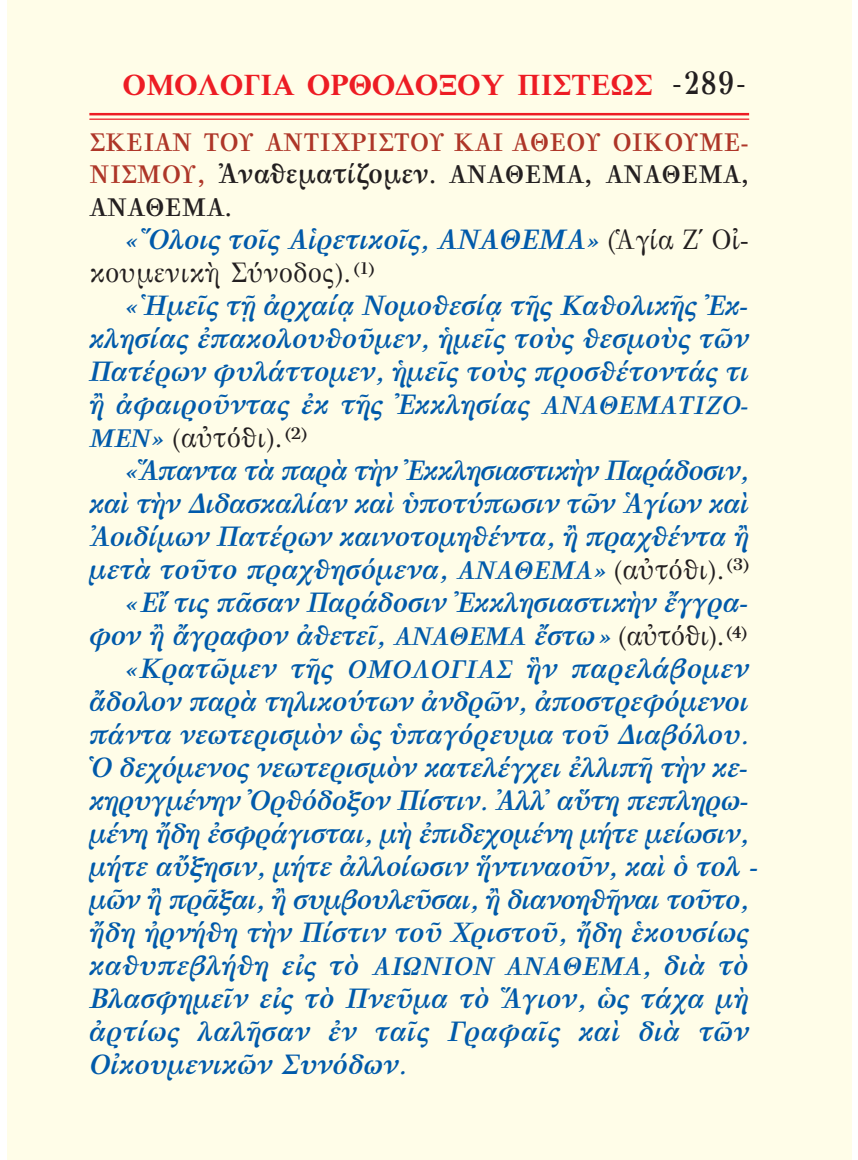
<style>
.page{position:relative;width:858px;height:1160px;background:#fff}
.page>*{position:absolute;margin:0;border:0;box-sizing:border-box;transform-origin:0 0}
.t1{font:700 30px "Galatia SIL";color:#ed1c24}
.t2{font:italic 700 27.5px/33px "GFS Bodoni";letter-spacing:-.01em;color:#005aaa}
.t3{font:italic 700 27.5px "GFS Bodoni";letter-spacing:.01em;color:#005aaa}
.t4{font:italic 700 27.5px "GFS Bodoni";letter-spacing:-.03em;color:#005aaa}
.t5{font:700 27.5px "GFS Bodoni";color:#231f20}
.t6{font:700 25px "GFS Bodoni";letter-spacing:-.005em;color:#ae3628}
.t7{font:700 25px "GFS Bodoni";color:#231f20}
.s1{font-family:"GFS Didot";font-weight:400;color:#231f20}
.s2{font-family:"GFS Didot";font-size:32.5px;color:#231f20}
.s3{font-size:25px;color:#ae3628}
.s4{color:#ae3628}
.s5{font-size:25px}
.s6{font-size:27.5px}
.s7{font-weight:400;font-style:normal;color:#231f20}
</style>
<div class="page">
<div style="left:8px;top:0;width:843px;height:1159px;background:#fffde8"></div>
<hr style="left:89px;top:113px;width:659px;height:2px;background:#ed1c24">
<hr style="left:89px;top:119px;width:659px;height:1px;background:#ed1c24">
<p class="t1" style="left:123px;top:67px;width:625px">ΟΜΟΛΟΓΙΑ ΟΡΘΟΔΟΞΟΥ ΠΙΣΤΕΩΣ <span class="s1">-</span><span class="s2">289</span><span class="s1">-</span></p>
<p class="t6" style="left:89px;top:128px;width:660px">ΣΚΕΙΑΝ ΤΟΥ ΑΝΤΙ ΧΡΙ ΣΤΟΥ ΚΑΙ ΑΘΕΟΥ ΟΙΚΟΥΜΕ -</p>
<p class="t5" style="left:89px;top:157px;width:661px"><span class="s3">ΝΙΣΜΟΥ</span><span class="s4">,</span> Ἀναθεματίζομεν. <span class="s5">ΑΝΑΘΕΜΑ</span>, <span class="s5">ΑΝΑΘΕΜΑ</span>,</p>
<p class="t7" style="left:89px;top:193px;width:144px">ΑΝΑΘΕΜΑ<span class="s6">.</span></p>
<p class="t2" style="left:89px;top:223px;width:660px;text-indent:35px">«Ὅλοις τοῖς Αἱρετικοῖς, ΑΝΑΘΕΜΑ» <span class="s7">(Ἁγία Ζ´ Οἰ - κουμενικὴ Σύνοδος).</span> <sup>(1)</sup></p>
<p class="t2" style="left:89px;top:289px;width:661px;text-align:justify;text-indent:35px">«Ἡμεῖς τῇ ἀρχαίᾳ Νομοθεσίᾳ τῆς Καθολικῆς Ἐκ - κλη σίας ἐπακολουθοῦμεν, ἡμεῖς τοὺς θεσμοὺς τῶν Πατέρων φυλάτ τομεν, ἡμεῖς τοὺς προσθέτοντάς τι ἢ ἀφαιροῦντας ἐκ τῆς Ἐκκλησίας <span class="s5">ΑΝΑ ΘΕΜΑΤΙ ΖΟ-ΜΕΝ</span>» <span class="s7">(αὐτόθι).</span> <sup>(2)</sup></p>
<p class="t4" style="left:125px;top:454px;width:625px">«Ἅπαντα τὰ παρὰ τὴν Ἐκκλησιαστικὴν Παράδο σιν,</p>
<p class="t2" style="left:89px;top:487px;width:661px">καὶ τὴν Διδασκαλίαν καὶ ὑπο τύπωσιν τῶν Ἁγίων καὶ</p>
<p class="t2" style="left:89px;top:520px;width:661px">Ἀοιδί μων Πατέ ρων καινοτομηθέντα, ἢ πραχθέν τα ἢ</p>
<p class="t2" style="left:89px;top:553px;width:661px">με τὰ τοῦτο πρα χθησόμενα, <span class="s5">ΑΝΑΘΕΜΑ</span>» <span class="s7">(αὐτόθι).</span> <sup>(3)</sup></p>
<p class="t2" style="left:125px;top:586px;width:625px">«Εἴ τις πᾶσαν Παράδοσιν Ἐκκλησιαστι κὴν ἔγγρα -</p>
<p class="t2" style="left:89px;top:619px;width:658px">φον ἢ ἄγραφον ἀθετεῖ, <span class="s5">ΑΝΑΘΕΜΑ</span> ἔστω» <span class="s7">(αὐτόθι).</span><sup>(4)</sup></p>
<p class="t3" style="left:125px;top:652px;width:625px">«Κρατῶμεν τῆς <span class="s5">ΟΜΟΛΟΓΙΑΣ</span> ἣν παρελά βομεν</p>
<p class="t2" style="left:89px;top:685px;width:660px">ἄδο λον παρὰ τηλικούτων ἀνδρῶν, ἀπο στρεφόμενοι</p>
<p class="t2" style="left:89px;top:718px;width:660px">πάντα νεωτε ρισμὸν ὡς ὑπαγό ρευμα τοῦ Διαβόλου.</p>
<p class="t2" style="left:89px;top:751px;width:660px">Ὁ δεχό με νος νεωτερι σμὸν κατελέγχει ἐλλι πῆ τὴν κε-</p>
<p class="t2" style="left:89px;top:784px;width:661px">κη ρυγμέ νην Ὀρθόδοξον Πίστιν. Ἀλλ᾽ αὕτη πεπληρω -</p>
<p class="t2" style="left:89px;top:817px;width:660px">μέ νη ἤδη ἐσφράγισται, μὴ ἐπιδεχομένη μήτε μείω σιν,</p>
<p class="t2" style="left:89px;top:850px;width:670px">μήτε αὔξησιν, μήτε ἀλλοίωσιν ἥν τιναοῦν, καὶ ὁ τολ -</p>
<p class="t4" style="left:89px;top:883px;width:661px">μῶν ἢ πρᾶξαι, ἢ συμβουλεῦ σαι, ἢ διανοηθῆναι τοῦτο,</p>
<p class="t2" style="left:89px;top:916px;width:660px">ἤδη ἠρνήθη τὴν Πίστιν τοῦ Χριστοῦ, ἤδη ἑκουσίως</p>
<p class="t3" style="left:89px;top:949px;width:660px">καθυ πε βλήθη εἰς τὸ <span class="s5">ΑΙΩΝΙΟΝ ΑΝΑ ΘΕΜΑ</span>, διὰ τὸ</p>
<p class="t2" style="left:89px;top:982px;width:661px">Βλασφη μεῖν εἰς τὸ Πνεῦμα τὸ Ἅγιον, ὡς τάχα μὴ</p>
<p class="t3" style="left:89px;top:1015px;width:661px">ἀρ τίως λαλῆσαν ἐν ταῖς Γραφαῖς καὶ διὰ τῶν</p>
<p class="t2" style="left:89px;top:1048px;width:319px">Οἰκουμε νικῶν Συνόδων.</p>
</div>
